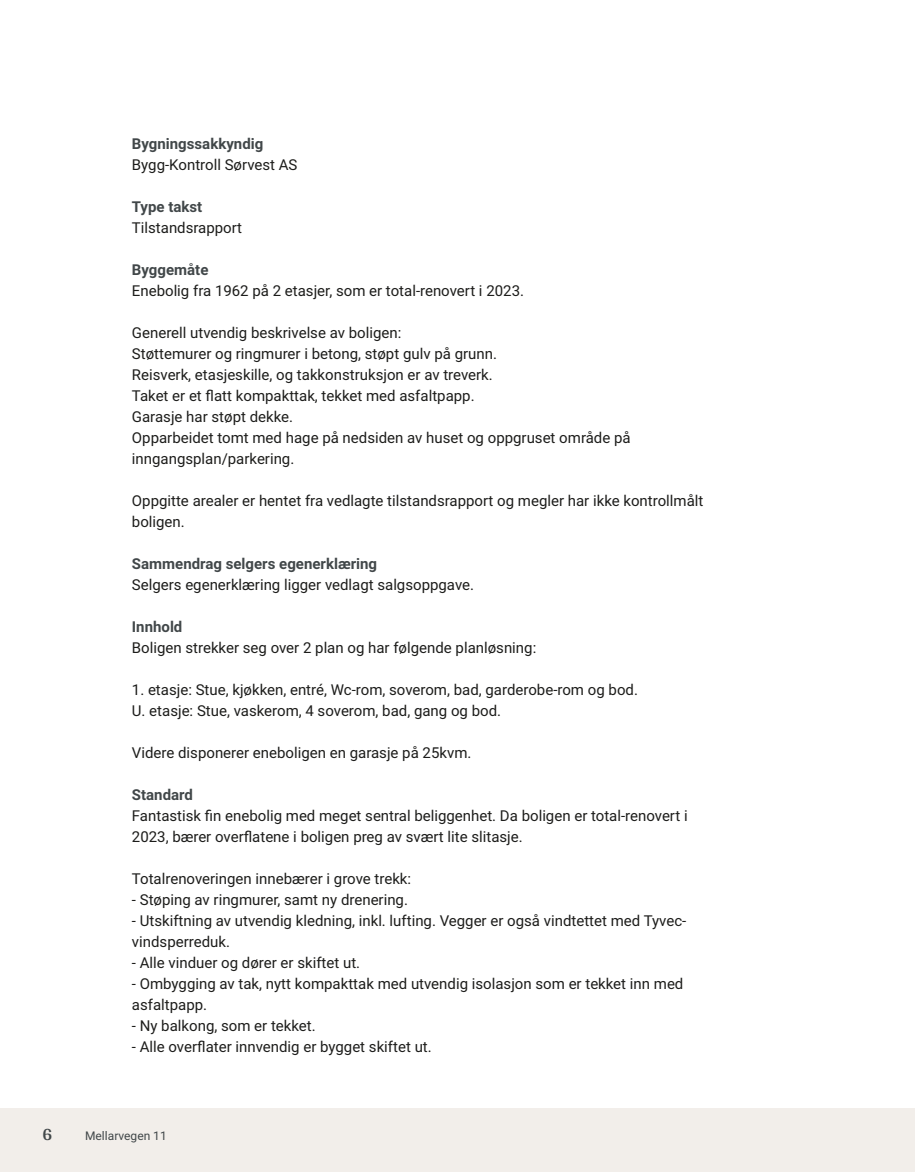
<style>
.page{position:relative;width:915px;height:1172px;background:#fff}
.page>*{position:absolute;margin:0;border:0;box-sizing:border-box;transform-origin:0 0}
.t1{font:700 18px "Arya";color:#414749}
.t2{font:15px/21px "Roboto Vitec";color:#1d1d1b}
.t3{font:700 15px "Roboto Vitec";color:#414749}
.t4{font:12px "Roboto Vitec";color:#414749}
</style>
<div class="page">
<div style="left:0;top:1108px;width:914px;height:64px;background:#f2eeea"></div>
<p class="t3" style="left:132px;top:133px;width:133px">Bygningssakkyndig</p>
<p class="t2" style="left:132px;top:153px;width:167px">Bygg‑Kontroll Sørvest AS</p>
<p class="t3" style="left:132px;top:196px;width:72px">Type takst</p>
<p class="t2" style="left:132px;top:216px;width:112px">Tilstandsrapport</p>
<p class="t3" style="left:132px;top:259px;width:78px">Byggemåte</p>
<p class="t2" style="left:132px;top:279px;width:393px">Enebolig fra 1962 på 2 etasjer, som er total‑renovert i 2023.</p>
<p class="t2" style="left:132px;top:321px;width:500px">Generell utvendig beskrivelse av boligen:<br>Støttemurer og ringmurer i betong, støpt gulv på grunn.<br>Reisverk, etasjeskille, og takkonstruksjon er av treverk.<br>Taket er et flatt kompakttak, tekket med asfaltpapp.<br>Garasje har støpt dekke.<br>Opparbeidet tomt med hage på nedsiden av huset og oppgruset område på inngangsplan/ parkering.</p>
<p class="t2" style="left:132px;top:489px;width:573px">Oppgitte arealer er hentet fra vedlagte tilstandsrapport og megler har ikke kontrollmålt boligen.</p>
<p class="t3" style="left:132px;top:553px;width:247px">Sammendrag selgers egenerklæring</p>
<p class="t2" style="left:132px;top:573px;width:343px">Selgers egenerklæring ligger vedlagt salgsoppgave.</p>
<p class="t3" style="left:132px;top:616px;width:52px">Innhold</p>
<p class="t2" style="left:132px;top:636px;width:406px">Boligen strekker seg over 2 plan og har følgende planløsning:</p>
<p class="t2" style="left:132px;top:678px;width:507px">1. etasje: Stue, kjøkken, entré, Wc‑rom, soverom, bad, garderobe‑rom og bod.<br>U. etasje: Stue, vaskerom, 4 soverom, bad, gang og bod.</p>
<p class="t2" style="left:132px;top:741px;width:341px">Videre disponerer eneboligen en garasje på 25kvm.</p>
<p class="t3" style="left:132px;top:784px;width:63px">Standard</p>
<p class="t2" style="left:132px;top:804px;width:557px">Fantastisk fin enebolig med meget sentral beliggenhet. Da boligen er total‑renovert i<br>2023, bærer overflatene i boligen preg av svært lite slitasje.</p>
<p class="t2" style="left:132px;top:867px;width:555px">Totalrenoveringen innebærer i grove trekk:<br>‑ Støping av ringmurer, samt ny drenering.<br>‑ Utskiftning av utvendig kledning, inkl. lufting. Vegger er også vindtettet med Tyvec‑ vindsperreduk.<br>‑ Alle vinduer og dører er skiftet ut.<br>‑ Ombygging av tak, nytt kompakttak med utvendig isolasjon som er tekket inn med asfaltpapp.<br>‑ Ny balkong, som er tekket.<br>‑ Alle overflater innvendig er bygget skiftet ut.</p>
<p class="t1" style="left:43px;top:1123px;width:11px">6</p>
<p class="t4" style="left:85px;top:1127px;width:83px">Mellarvegen 11</p>
</div>
